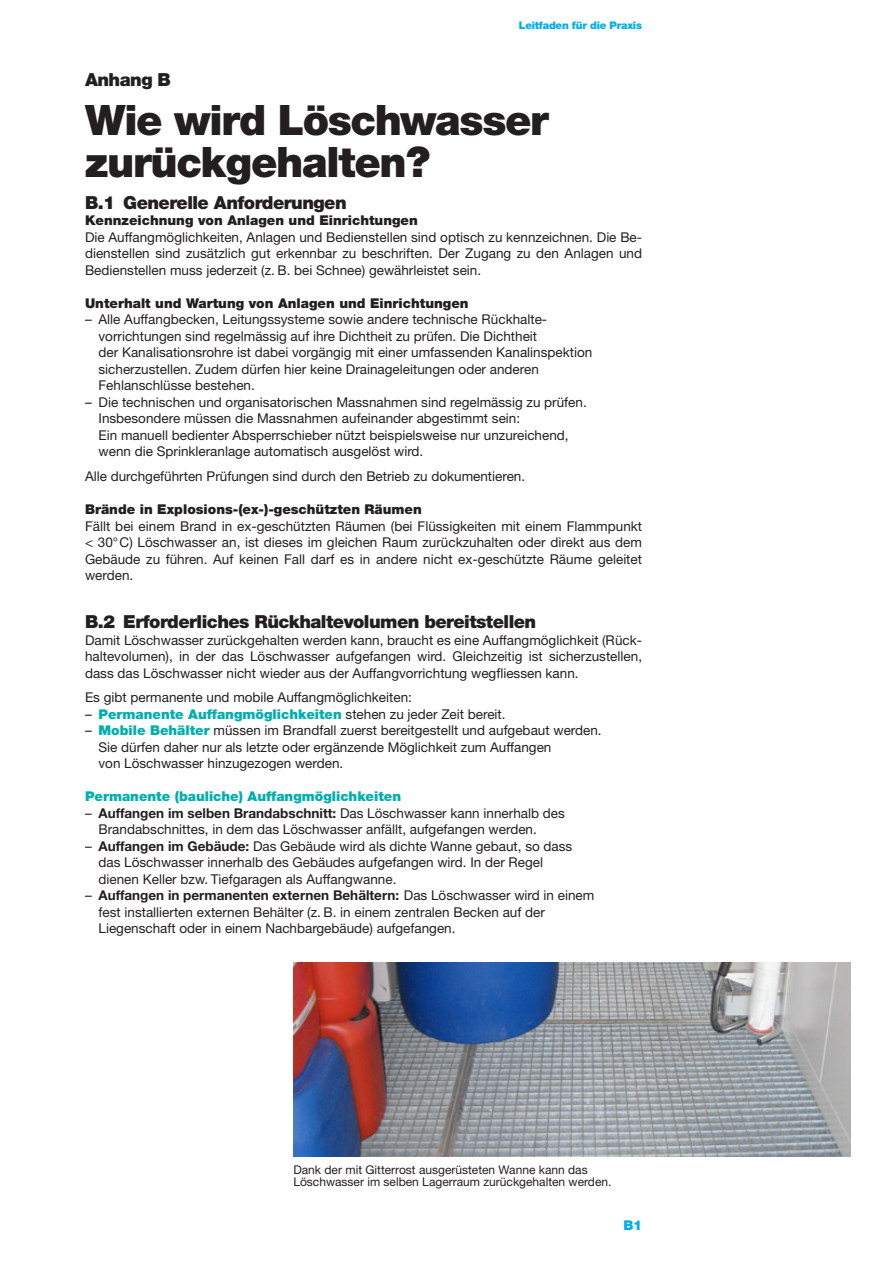
<style>
.page{position:relative;width:893px;height:1263px;background:#fff}
.page>*{position:absolute;margin:0;border:0;box-sizing:border-box;transform-origin:0 0}
.t1{font:900 42px/42px "Helvetica Neue";letter-spacing:-.03em;color:#231f20}
.t2{font:900 18px "Helvetica Neue";letter-spacing:-.03em;color:#231f20}
.t3{font:13.5px/16.5px "Helvetica Neue";color:#231f20}
.t4{font:900 13.5px "Helvetica Neue";color:#231f20}
.t5{font:900 13.5px "Helvetica Neue";color:#00afad}
.t6{font:900 13.5px "Helvetica Neue";color:#00aeef}
.t7{font:12px/12px "Helvetica Neue";color:#231f20}
.t8{font:900 10.5px "Helvetica Neue";letter-spacing:-.02em;color:#00aeef}
.s1{font-weight:400;color:#231f20}
.s2{font-weight:900;color:#00afad}
.s3{font-weight:700}
.s4{font-style:inherit}
</style>
<div class="page">
<img style="left:293px;top:963px;width:557px;height:193px">
<p class="t8" style="left:519px;top:19px;width:125px">Leitfaden für die Praxis</p>
<h2 class="t2" style="left:85px;top:69px;width:87px">Anhang B</h2>
<h1 class="t1" style="left:85px;top:99px;width:465px">Wie wird Löschwasser zurückgehalten?</h1>
<h2 class="t2" style="left:85px;top:192px;width:263px">B.1 Generelle Anforderungen</h2>
<p class="t4" style="left:85px;top:213px;width:334px">Kennzeichnung von Anlagen und Einrichtungen</p>
<p class="t3" style="left:85px;top:229px;width:559px;text-align:justify">Die Auffangmöglichkeiten, Anlagen und Bedienstellen sind optisch zu kennzeichnen. Die Be&shy;dienstellen sind zusätzlich gut erkennbar zu beschriften. Der Zugang zu den Anlagen und Bedienstellen muss jederzeit (z. B. bei Schnee) gewährleistet sein.</p>
<p class="t4" style="left:85px;top:295px;width:385px">Unterhalt und Wartung von Anlagen und Einrichtungen</p>
<p class="t3" style="left:99px;top:311px;width:495px;text-indent:-14px">– Alle Auffangbecken, Leitungssysteme sowie andere technische Rückhalte&shy;vorrichtungen sind regelmässig auf ihre Dichtheit zu prüfen. Die Dichtheit<br>der Kanalisationsrohre ist dabei vorgängig mit einer umfassenden Kanalinspektion sicherzustellen. Zudem dürfen hier keine Drainageleitungen oder anderen Fehlanschlüsse bestehen.</p>
<p class="t3" style="left:99px;top:394px;width:490px;text-indent:-14px">– Die technischen und organisatorischen Massnahmen sind regelmässig zu prüfen.<br>Insbesondere müssen die Massnahmen aufeinander abgestimmt sein:<br>Ein manuell bedienter Absperrschieber nützt beispielsweise nur unzureichend, wenn die Sprinkleranlage automatisch ausgelöst wird.</p>
<p class="t3" style="left:85px;top:468px;width:442px">Alle durchgeführten Prüfungen sind durch den Betrieb zu dokumentieren.</p>
<p class="t4" style="left:85px;top:501px;width:338px">Brände in Explosions-(ex-)-geschützten Räumen</p>
<p class="t3" style="left:85px;top:517px;width:559px;text-align:justify">Fällt bei einem Brand in ex-geschützten Räumen (bei Flüssigkeiten mit einem Flammpunkt &lt; 30°C) Löschwasser an, ist dieses im gleichen Raum zurückzuhalten oder direkt aus dem Gebäude zu führen. Auf keinen Fall darf es in andere nicht ex-geschützte Räume geleitet werden.</p>
<h2 class="t2" style="left:85px;top:611px;width:453px">B.2 Erforderliches Rückhaltevolumen bereitstellen</h2>
<p class="t3" style="left:85px;top:631px;width:559px;text-align:justify">Damit Löschwasser zurückgehalten werden kann, braucht es eine Auffangmöglichkeit (Rück&shy;haltevolumen), in der das Löschwasser aufgefangen wird. Gleichzeitig ist sicherzustellen, dass das Löschwasser nicht wieder aus der Auffangvorrichtung wegfliessen kann.</p>
<p class="t3" style="left:85px;top:689px;width:328px">Es gibt permanente und mobile Auffangmöglichkeiten:</p>
<p class="t5" style="left:85px;top:706px;width:422px"><span class="s1">–</span> Permanente Auffangmöglichkeiten <span class="s1">stehen zu jeder Zeit bereit.</span></p>
<p class="t3" style="left:99px;top:722px;width:505px;text-indent:-14px">– <span class="s2">Mobile Behälter</span> müssen im Brandfall zuerst bereitgestellt und aufgebaut werden.<br>Sie dürfen daher nur als letzte oder ergänzende Möglichkeit zum Auffangen<br>von Löschwasser hinzugezogen werden.</p>
<p class="t5" style="left:85px;top:788px;width:318px">Permanente (bauliche) Auffangmöglichkeiten</p>
<p class="t3" style="left:99px;top:805px;width:468px;text-indent:-14px">– <span class="s3">Auffangen im selben Brandabschnitt:</span> <span class="s4">Da</span>s Löschwasser kann innerhalb des<br>Brandabschnittes, in dem das Löschwasser anfällt, aufgefangen werden.</p>
<p class="t3" style="left:99px;top:838px;width:475px;text-indent:-14px">– <span class="s3">Auffangen im Gebäude:</span> Das Gebäude wird als dichte Wanne gebaut, so dass das Löschwasser innerhalb des Gebäudes aufgefangen wird. In der Regel dienen Keller bzw. Tiefgaragen als Auffangwanne.</p>
<p class="t3" style="left:99px;top:887px;width:497px;text-indent:-14px">– <span class="s3">Auffangen in permanenten externen Behältern:</span> Das Löschwasser wird in einem fest installierten externen Behälter (z. B. in einem zentralen Becken auf der<br>Liegenschaft oder in einem Nachbargebäude) aufgefangen.</p>
<p class="t7" style="left:293px;top:1164px;width:320px">Dank der mit Gitterrost ausgerüsteten Wanne kann das<br>Löschwasser im selben Lagerraum zurückgehalten werden.</p>
<p class="t6" style="left:623px;top:1217px;width:20px">B1</p>
</div>
